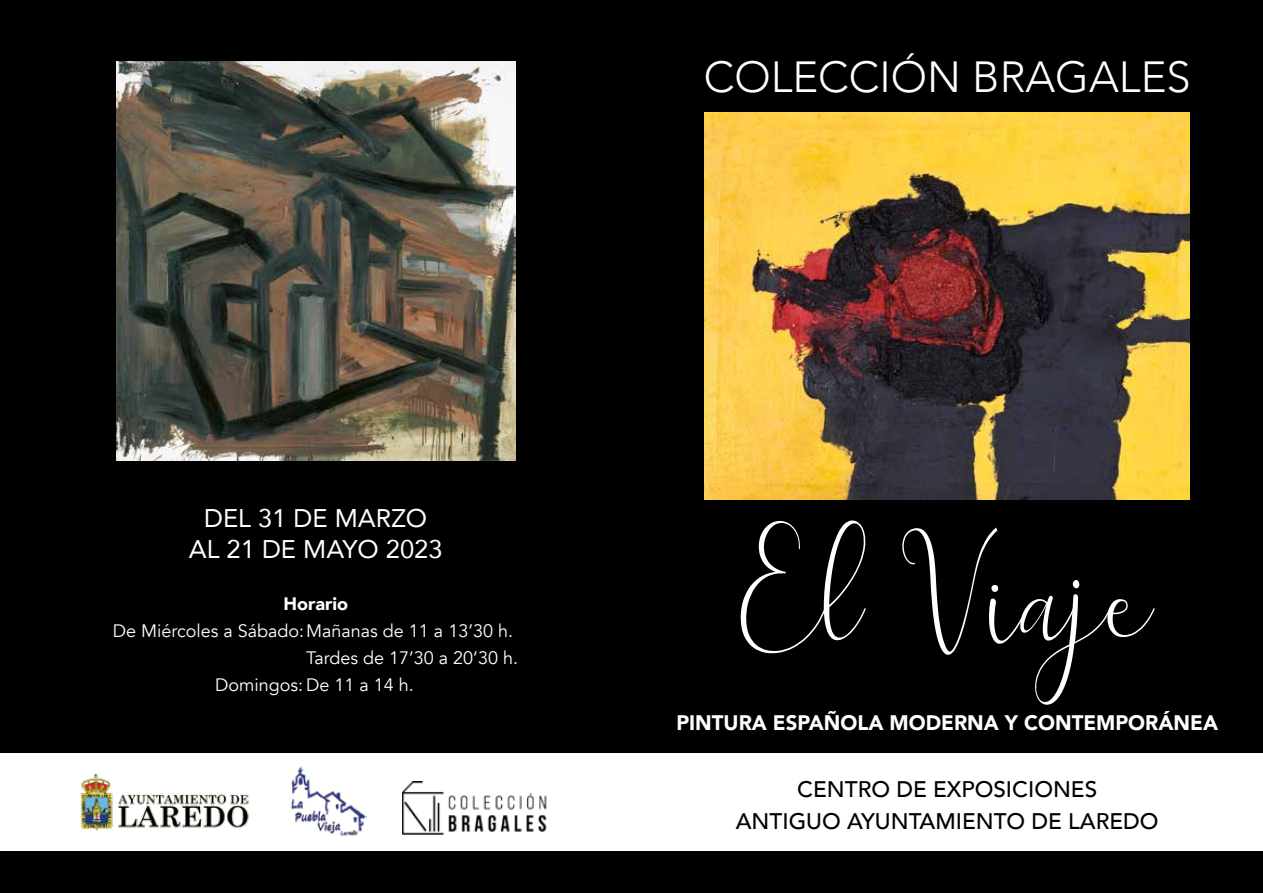
<style>
.page{position:relative;width:1263px;height:893px;background:#000}
.page>*{position:absolute;margin:0;border:0;box-sizing:border-box;transform-origin:0 0}
.t1{font:95.55px "samantha";color:#fff}
.t2{font:300 43.5px "Avenir";color:#fff}
.t3{font:25.5px/30.6px "Avenir";color:#fff;text-align:center}
.t4{font:500 22.5px/32.5px "Avenir";color:#000;text-align:center}
.t5{font:900 21px "Avenir";color:#fff}
.t6{font:18px "Avenir";color:#fff}
.t7{font:900 18px "Avenir";color:#fff}
</style>
<div class="page">
<div style="left:0;top:753px;width:1263px;height:97px;background:#fff"></div>
<img style="left:80px;top:773px;width:169px;height:58px">
<img style="left:291px;top:766px;width:76px;height:70px">
<img style="left:705px;top:113px;width:485px;height:386px">
<img style="left:116px;top:61px;width:399px;height:399px">
<img style="left:402px;top:782px;width:145px;height:52px">
<h2 class="t2" style="left:704px;top:52px;width:488px">COLECCIÓN BRAGALES</h2>
<h3 class="t3" style="left:189px;top:502px;width:255px">DEL 31 DE MARZO<br>AL 21 DE MAYO 2023</h3>
<p class="t7" style="left:283px;top:588px;width:66px">Horario</p>
<p class="t6" style="left:113px;top:620px;width:402px">De Miércoles a Sábado:Mañanas de 11 a 13’30 h.</p>
<p class="t6" style="left:306px;top:647px;width:213px">Tardes de 17’30 a 20’30 h.</p>
<p class="t6" style="left:215px;top:674px;width:200px">Domingos: De 11 a 14 h.</p>
<h1 class="t1" style="left:741px;top:544px;width:414px">El Viaje</h1>
<p class="t5" style="left:676px;top:705px;width:543px">PINTURA ESPAÑOLA MODERNA Y CONTEMPORÁNEA</p>
<p class="t4" style="left:736px;top:771px;width:424px">CENTRO DE EXPOSICIONES<br>ANTIGUO AYUNTAMIENTO DE LAREDO</p>
</div>
